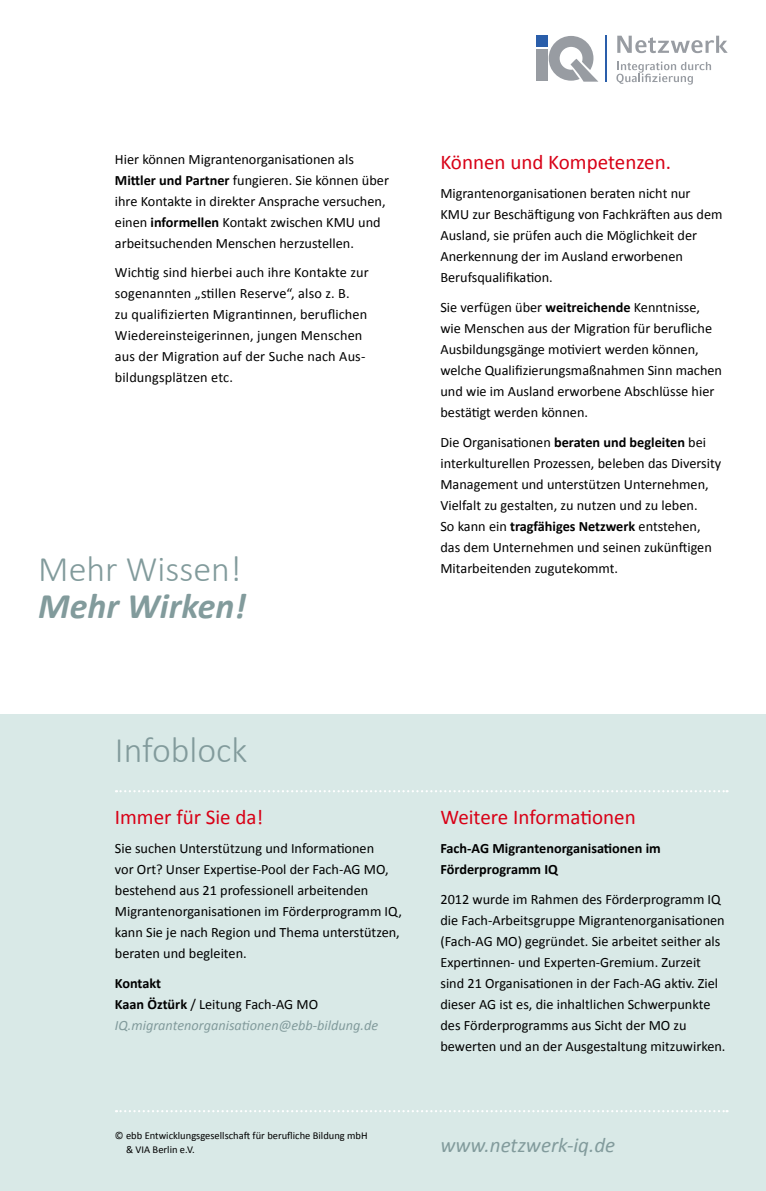
<style>
.page{position:relative;width:766px;height:1191px;background:#fff}
.page>*{position:absolute;margin:0;border:0;box-sizing:border-box;transform-origin:0 0}
.t1{font:300 36px "Calibri";color:#829b9c}
.t2{font:italic 700 36px "Calibri";color:#829b9c}
.t3{font:21px "Calibri";color:#d80016}
.t4{font:italic 21px "Calibri";color:#829b9c}
.t5{font:14.25px/21px "Calibri";color:#000}
.t6{font:italic 14.25px/21px "Calibri";color:#829b9c}
.t7{font:700 14.25px/21px "Calibri";color:#000}
.t8{font:10.5px/13.5px "Calibri";color:#000}
.s1{font-weight:700}
.s2{font-weight:700;font-style:normal;color:#000}
.s3{font-style:normal;color:#000}
</style>
<div class="page">
<div style="left:0;top:714px;width:765px;height:477px;background:#d9e9e7"></div>
<svg style="left:116px;top:790px;width:611px;height:2px"></svg>
<div style="left:536px;top:49px;width:11px;height:32px;background:#989ca2"></div>
<div style="left:536px;top:36px;width:11px;height:11px;background:#2a5eaa"></div>
<svg style="left:548px;top:36px;width:50px;height:46px"></svg>
<hr style="left:604px;top:35px;width:2px;height:47px;background:#2a5eaa">
<svg style="left:616px;top:61px;width:94px;height:24px"></svg>
<svg style="left:617px;top:36px;width:110px;height:17px"></svg>
<svg style="left:116px;top:1110px;width:611px;height:2px"></svg>
<p class="t5" style="left:115px;top:149px;width:275px">Hier können Migrantenorganisationen als <span class="s1">Mittler und Partner</span> fungieren. Sie können über ihre Kontakte in direkter Ansprache versuchen, einen <span class="s1">informellen</span> Kontakt zwischen KMU und arbeitsuchenden Menschen herzustellen.</p>
<p class="t5" style="left:115px;top:262px;width:255px">Wichtig sind hierbei auch ihre Kontakte zur sogenannten „stillen Reserve“, also z. B.<br>zu qualifizierten Migrantinnen, beruflichen Wiedereinsteigerinnen, jungen Menschen aus der Migration auf der Suche nach Aus&shy;bildungsplätzen etc.</p>
<p class="t3" style="left:440px;top:149px;width:232px">Können und Kompetenzen.</p>
<p class="t5" style="left:440px;top:183px;width:283px">Migrantenorganisationen beraten nicht nur KMU zur Beschäftigung von Fachkräften aus dem Ausland, sie prüfen auch die Möglichkeit der Anerkennung der im Ausland erworbenen Berufsqualifikation.</p>
<p class="t5" style="left:440px;top:297px;width:283px">Sie verfügen über <span class="s1">weitreichende</span> Kenntnisse, wie Menschen aus der Migration für berufliche Ausbildungsgänge motiviert werden können, welche Qualifizierungsmaßnahmen Sinn machen und wie im Ausland erworbene Abschlüsse hier bestätigt werden können.</p>
<p class="t5" style="left:440px;top:431px;width:282px">Die Organisationen <span class="s1">beraten und begleiten</span> bei interkulturellen Prozessen, beleben das Diversity Management und unterstützen Unternehmen, Vielfalt zu gestalten, zu nutzen und zu leben.<br>So kann ein <span class="s1">tragfähiges Netzwerk</span> entstehen, das dem Unternehmen und seinen zukünftigen</p>
<p class="t1" style="left:38px;top:546px;width:205px">Mehr Wissen!</p>
<p class="t5" style="left:440px;top:557px;width:179px">Mitarbeitenden zugutekommt.</p>
<p class="t2" style="left:38px;top:583px;width:209px">Mehr Wirken!</p>
<h1 class="t1" style="left:115px;top:727px;width:134px">Infoblock</h1>
<p class="t3" style="left:115px;top:803px;width:150px">Immer für Sie da!</p>
<p class="t5" style="left:115px;top:838px;width:289px">Sie suchen Unterstützung und Informationen<br>vor Ort? Unser Expertise-Pool der Fach-AG MO, bestehend aus 21 professionell arbeitenden Migrantenorganisationen im Förderprogramm IQ, kann Sie je nach Region und Thema unterstützen, beraten und begleiten.</p>
<p class="t6" style="left:115px;top:972px;width:265px"><span class="s2">Kontakt<br>Kaan Öztürk</span> <span class="s3">/ Leitung Fach-AG MO<br></span>IQ.migrantenorganisationen@ebb-bildung.de</p>
<p class="t8" style="left:126px;top:1129px;width:243px;text-indent:-11px">© ebb Entwicklungsgesellschaft für berufliche Bildung mbH &amp; VIA Berlin e.V.</p>
<p class="t3" style="left:440px;top:803px;width:197px">Weitere Informationen</p>
<p class="t7" style="left:440px;top:838px;width:222px">Fach-AG Migrantenorganisationen im<br>Förderprogramm IQ</p>
<p class="t5" style="left:440px;top:888px;width:286px">2012 wurde im Rahmen des Förderprogramm IQ die Fach-Arbeitsgruppe Migrantenorganisationen (Fach-AG MO) gegründet. Sie arbeitet seither als Expertinnen- und Experten-Gremium. Zurzeit sind 21 Organisationen in der Fach-AG aktiv. Ziel dieser AG ist es, die inhaltlichen Schwerpunkte des Förderprogramms aus Sicht der MO zu bewerten und an der Ausgestaltung mitzuwirken.</p>
<h2 class="t4" style="left:440px;top:1130px;width:176px">www.netzwerk-iq.de</h2>
</div>
